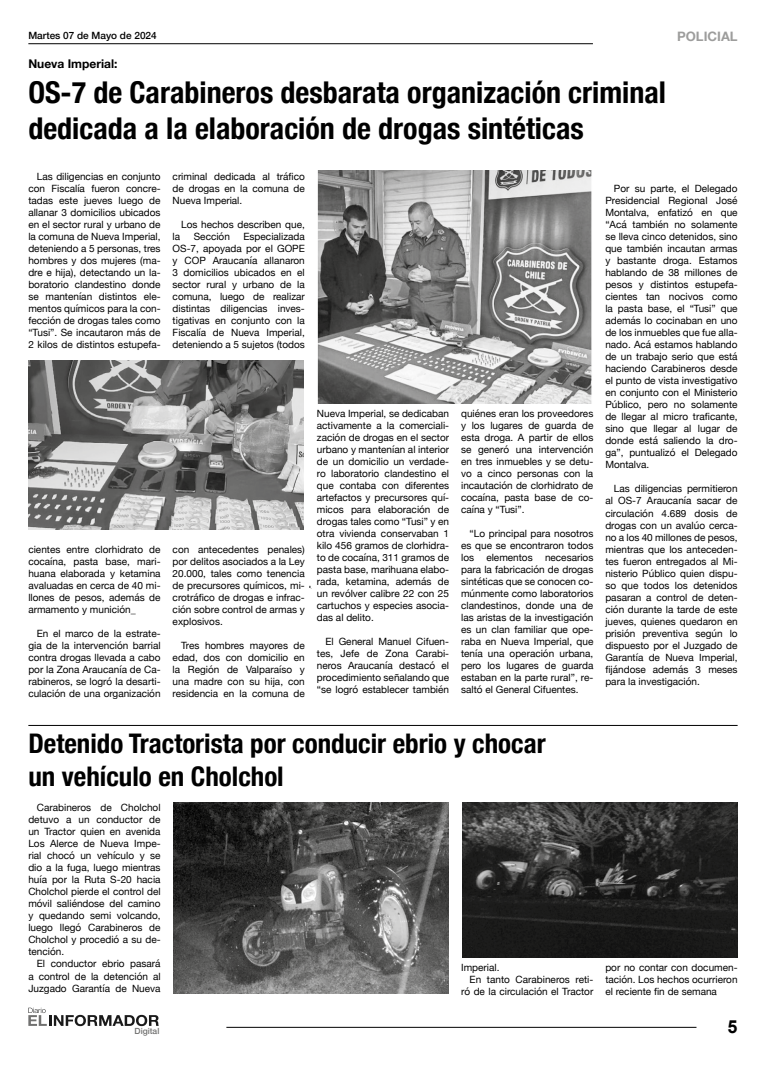
<style>
.page{position:relative;width:766px;height:1078px;background:#fff}
.page>*{position:absolute;margin:0;border:0;box-sizing:border-box;transform-origin:0 0}
.t1{font:700 condensed 30px/36px "Helvetica Neue";color:#000}
.t2{font:700 condensed 27px/32.4px "Helvetica Neue";color:#000}
.t3{font:700 18px "Arial";color:#000}
.t4{font:700 13px "Helvetica Neue";color:#9d9d9c}
.t5{font:700 12px "Helvetica Neue";color:#000}
.t6{font:10px/12px "Helvetica Neue";color:#000;text-align:justify}
.t7{font:500 10px "Helvetica Neue";color:#000}
.t8{font:500 8.5px "Helvetica Neue";color:#717170}
</style>
<div class="page">
<hr style="left:28px;top:43px;width:564px;height:1px;background:#000">
<hr style="left:226px;top:1026px;width:470px;height:1px;background:#000">
<svg style="left:28px;top:1007px;width:131px;height:18px"></svg>
<hr style="left:28px;top:725px;width:709px;height:1px;background:#000">
<img style="left:317px;top:170px;width:275px;height:233px">
<img style="left:28px;top:361px;width:275px;height:168px">
<img style="left:462px;top:802px;width:275px;height:154px">
<img style="left:173px;top:802px;width:275px;height:191px">
<p class="t7" style="left:28px;top:28px;width:130px">Martes 07 de Mayo de 2024</p>
<p class="t5" style="left:28px;top:55px;width:91px">Nueva Imperial:</p>
<h1 class="t1" style="left:28px;top:72px;width:639px">OS-7 de Carabineros desbarata organización criminal dedicada a la elaboración de drogas sintéticas</h1>
<h3 class="t4" style="left:677px;top:26px;width:62px">POLICIAL</h3>
<p class="t6" style="left:28px;top:171px;width:134px;text-indent:8px">Las diligencias en conjunto con Fiscalía fueron concre&shy;tadas este jueves luego de allanar 3 domicilios ubicados en el sector rural y urbano de la comuna de Nueva Imperial, deteniendo a 5 personas, tres hombres y dos mujeres (ma&shy;dre e hija), detectando un la&shy;boratorio clandestino donde se mantenían distintos ele&shy;mentos químicos para la con&shy;fección de drogas tales como “Tusi”. Se incautaron más de 2 kilos de distintos estupefa-</p>
<p class="t6" style="left:28px;top:543px;width:134px">cientes entre clorhidrato de cocaína, pasta base, mari&shy;huana elaborada y ketamina avaluadas en cerca de 40 mi&shy;llones de pesos, además de armamento y munición_</p>
<p class="t6" style="left:28px;top:627px;width:134px;text-indent:8px">En el marco de la estrate&shy;gia de la intervención barrial contra drogas llevada a cabo por la Zona Araucanía de Ca&shy;rabineros, se logró la desarti&shy;culación de una organización</p>
<p class="t6" style="left:172px;top:171px;width:134px">criminal dedicada al tráfico de drogas en la comuna de Nueva Imperial.</p>
<p class="t6" style="left:181px;top:219px;width:125px">Los hechos describen que,</p>
<p class="t6" style="left:172px;top:231px;width:9px">la</p>
<p class="t6" style="left:194px;top:231px;width:38px">Sección</p>
<p class="t6" style="left:172px;top:231px;width:134px;text-indent:71px">Especializada OS-7, apoyada por el GOPE y COP Araucanía allanaron 3 domicilios ubicados en el sector rural y urbano de la comuna, luego de realizar distintas diligencias inves&shy;tigativas en conjunto con la Fiscalía de Nueva Imperial, deteniendo a 5 sujetos (todos</p>
<p class="t6" style="left:172px;top:543px;width:134px">con antecedentes penales) por delitos asociados a la Ley 20.000, tales como tenencia de precursores químicos, mi&shy;crotráfico de drogas e infrac&shy;ción sobre control de armas y explosivos.</p>
<p class="t6" style="left:172px;top:639px;width:134px;text-indent:8px">Tres hombres mayores de edad, dos con domicilio en la Región de Valparaíso y una madre con su hija, con residencia en la comuna de</p>
<p class="t6" style="left:317px;top:408px;width:134px">Nueva Imperial, se dedicaban activamente a la comerciali&shy;zación de drogas en el sector urbano y mantenían al interior de un domicilio un verdade&shy;ro laboratorio clandestino el que contaba con diferentes artefactos y precursores quí&shy;micos para elaboración de drogas tales como “Tusi” y en otra vivienda conservaban 1 kilo 456 gramos de clorhidra&shy;to de cocaína, 311 gramos de pasta base, marihuana elabo&shy;rada, ketamina, además de un revólver calibre 22 con 25 cartuchos y especies asocia&shy;das al delito.</p>
<p class="t6" style="left:317px;top:636px;width:134px;text-indent:8px">El General Manuel Cifuen&shy;tes, Jefe de Zona Carabi&shy;neros Araucanía destacó el procedimiento señalando que “se logró establecer también</p>
<p class="t6" style="left:461px;top:408px;width:134px">quiénes eran los proveedores y los lugares de guarda de esta droga. A partir de ellos se generó una intervención en tres inmuebles y se detu&shy;vo a cinco personas con la incautación de clorhidrato de cocaína, pasta base de co&shy;caína y “Tusi”.</p>
<p class="t6" style="left:461px;top:528px;width:134px;text-indent:8px">“Lo principal para nosotros es que se encontraron todos los elementos necesarios para la fabricación de drogas sintéticas que se conocen co&shy;múnmente como laboratorios clandestinos, donde una de las aristas de la investigación es un clan familiar que ope&shy;raba en Nueva Imperial, que tenía una operación urbana, pero los lugares de guarda estaban en la parte rural”, re&shy;saltó el General Cifuentes.</p>
<p class="t6" style="left:605px;top:183px;width:134px;text-indent:8px">Por su parte, el Delegado Presidencial Regional José Montalva, enfatizó en que “Acá también no solamente se lleva cinco detenidos, sino que también incautan armas y bastante droga. Estamos hablando de 38 millones de pesos y distintos estupefa&shy;cientes tan nocivos como la pasta base, el “Tusi” que además lo cocinaban en uno de los inmuebles que fue alla&shy;nado. Acá estamos hablando de un trabajo serio que está haciendo Carabineros desde el punto de vista investigativo en conjunto con el Ministerio Público, pero no solamente de llegar al micro traficante, sino que llegar al lugar de donde está saliendo la dro&shy;ga”, puntualizó el Delegado Montalva.</p>
<p class="t6" style="left:605px;top:483px;width:134px;text-indent:8px">Las diligencias permitieron al OS-7 Araucanía sacar de circulación 4.689 dosis de drogas con un avalúo cerca&shy;no a los 40 millones de pesos, mientras que los anteceden&shy;tes fueron entregados al Mi&shy;nisterio Público quien dispu&shy;so que todos los detenidos pasaran a control de deten&shy;ción durante la tarde de este jueves, quienes quedaron en prisión preventiva según lo dispuesto por el Juzgado de Garantía de Nueva Imperial, fijándose además 3 meses para la investigación.</p>
<h2 class="t2" style="left:28px;top:725px;width:518px">Detenido Tractorista por conducir ebrio y chocar un vehículo en Cholchol</h2>
<p class="t6" style="left:28px;top:802px;width:134px;text-indent:8px">Carabineros de Cholchol detuvo a un conductor de un Tractor quien en avenida Los Alerce de Nueva Impe&shy;rial chocó un vehículo y se dio a la fuga, luego mientras huía por la Ruta S-20 hacia Cholchol pierde el control del móvil saliéndose del camino y quedando semi volcando, luego llegó Carabineros de Cholchol y procedió a su de&shy;tención.</p>
<p class="t6" style="left:28px;top:958px;width:134px;text-indent:8px">El conductor ebrio pasará a control de la detención al Juzgado Garantía de Nueva</p>
<p class="t6" style="left:461px;top:961px;width:40px">Imperial.</p>
<p class="t6" style="left:469px;top:973px;width:125px">En tanto Carabineros reti-</p>
<p class="t6" style="left:461px;top:985px;width:134px">ró de la circulación el Tractor</p>
<p class="t6" style="left:605px;top:961px;width:134px">por no contar con documen&shy;tación. Los hechos ocurrieron el reciente fin de semana</p>
<p class="t8" style="left:134px;top:1023px;width:26px">Digital</p>
<h3 class="t3" style="left:727px;top:1014px;width:12px">5</h3>
</div>
